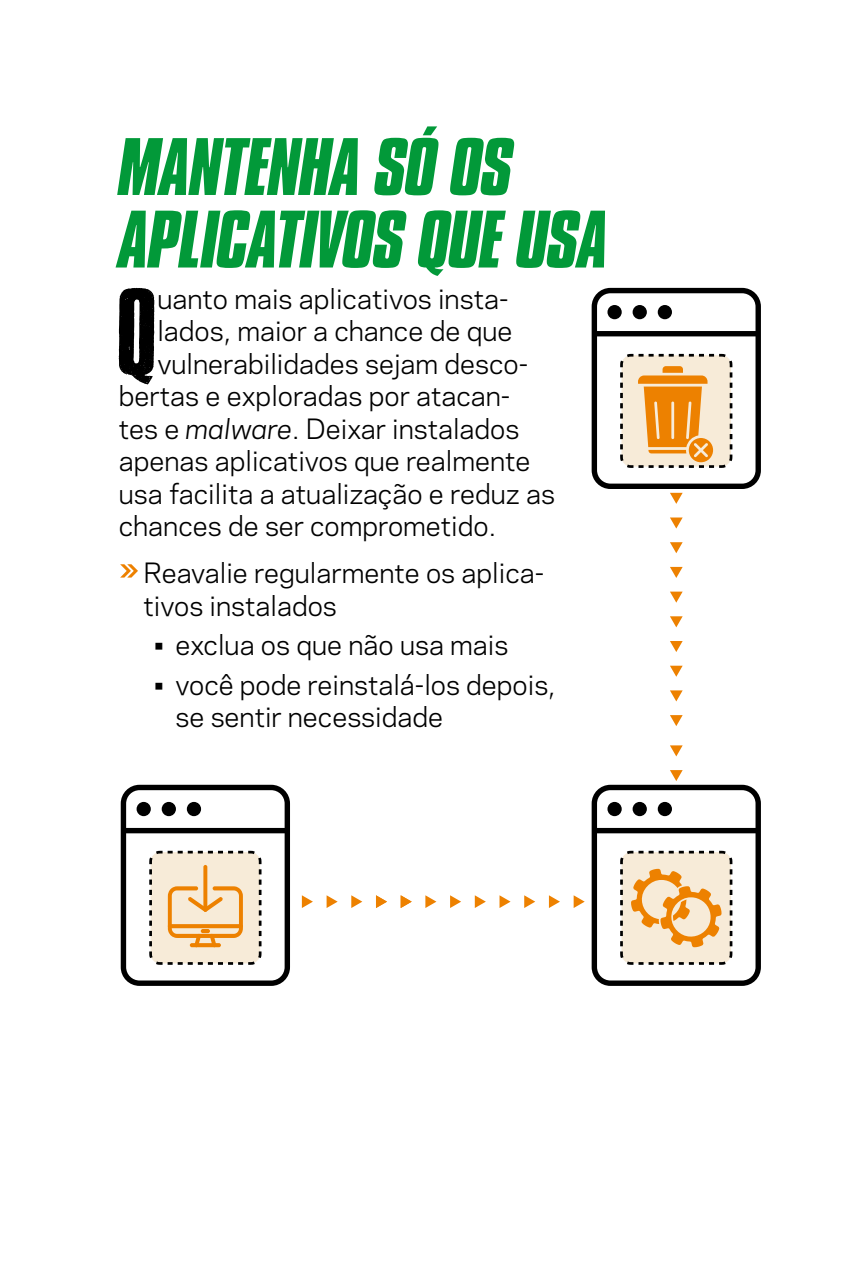
<style>
.page{position:relative;width:851px;height:1276px;background:#fff}
.page>*{position:absolute;margin:0;border:0;box-sizing:border-box;transform-origin:0 0}
.t1{font:103.25px "Cross Town";color:#000}
.t2{font:italic 700 70px/72.5px "Compacta BT";letter-spacing:-.02em;color:#029939}
.t3{font:26.25px/32.5px "Galaxie Polaris";color:#000}
.s1{font-style:italic}
</style>
<div class="page">
<svg style="left:120px;top:564px;width:18px;height:13px"></svg>
<svg style="left:326px;top:895px;width:11px;height:13px"></svg>
<svg style="left:302px;top:895px;width:11px;height:13px"></svg>
<svg style="left:351px;top:895px;width:11px;height:13px"></svg>
<svg style="left:376px;top:895px;width:11px;height:13px"></svg>
<svg style="left:474px;top:895px;width:12px;height:13px"></svg>
<svg style="left:573px;top:895px;width:11px;height:13px"></svg>
<svg style="left:425px;top:895px;width:11px;height:13px"></svg>
<svg style="left:524px;top:895px;width:11px;height:13px"></svg>
<svg style="left:400px;top:895px;width:11px;height:13px"></svg>
<svg style="left:499px;top:895px;width:11px;height:13px"></svg>
<svg style="left:450px;top:895px;width:11px;height:13px"></svg>
<svg style="left:549px;top:895px;width:11px;height:13px"></svg>
<div style="left:591px;top:288px;width:169px;height:201px;border:5px solid #000;border-radius:16px"></div>
<div style="left:593px;top:331px;width:165px;height:5px;background:#000"></div>
<div style="left:607px;top:305px;width:14px;height:14px;background:#000;border-radius:50%"></div>
<div style="left:632px;top:305px;width:14px;height:14px;background:#000;border-radius:50%"></div>
<div style="left:657px;top:305px;width:15px;height:14px;background:#000;border-radius:50%"></div>
<div style="left:121px;top:785px;width:169px;height:201px;border:5px solid #000;border-radius:16px"></div>
<div style="left:123px;top:828px;width:165px;height:5px;background:#000"></div>
<div style="left:136px;top:802px;width:15px;height:14px;background:#000;border-radius:50%"></div>
<div style="left:162px;top:802px;width:14px;height:14px;background:#000;border-radius:50%"></div>
<div style="left:187px;top:802px;width:14px;height:14px;background:#000;border-radius:50%"></div>
<svg style="left:670px;top:493px;width:12px;height:11px"></svg>
<svg style="left:670px;top:591px;width:12px;height:11px"></svg>
<svg style="left:670px;top:690px;width:12px;height:11px"></svg>
<svg style="left:670px;top:542px;width:12px;height:11px"></svg>
<svg style="left:670px;top:641px;width:12px;height:11px"></svg>
<svg style="left:670px;top:517px;width:12px;height:11px"></svg>
<svg style="left:670px;top:616px;width:12px;height:11px"></svg>
<svg style="left:670px;top:715px;width:12px;height:11px"></svg>
<svg style="left:670px;top:567px;width:12px;height:11px"></svg>
<svg style="left:670px;top:666px;width:12px;height:11px"></svg>
<svg style="left:670px;top:745px;width:12px;height:11px"></svg>
<svg style="left:670px;top:770px;width:12px;height:11px"></svg>
<div style="left:591px;top:785px;width:169px;height:201px;border:5px solid #000;border-radius:16px"></div>
<div style="left:593px;top:828px;width:165px;height:5px;background:#000"></div>
<div style="left:607px;top:802px;width:14px;height:14px;background:#000;border-radius:50%"></div>
<div style="left:632px;top:802px;width:14px;height:14px;background:#000;border-radius:50%"></div>
<div style="left:657px;top:802px;width:15px;height:14px;background:#000;border-radius:50%"></div>
<svg style="left:620px;top:353px;width:113px;height:115px;background:#e9c08d"></svg>
<svg style="left:620px;top:850px;width:113px;height:115px;background:#eaceaa"></svg>
<svg style="left:149px;top:850px;width:113px;height:115px;background:#ebd4b4"></svg>
<h2 class="t2" style="left:119px;top:132px;width:492px">MANTENHA SÓ OS<br>APLICATIVOS QUE USA</h2>
<h1 class="t1" style="left:119px;top:286px;width:40px">Q</h1>
<p class="t3" style="left:157px;top:281px;width:352px">uanto mais aplicativos insta-</p>
<p class="t3" style="left:157px;top:314px;width:356px">lados, maior a chance de que</p>
<p class="t3" style="left:157px;top:346px;width:372px">vulnerabilidades sejam desco-</p>
<p class="t3" style="left:119px;top:379px;width:393px">bertas e exploradas por atacan-</p>
<p class="t3" style="left:119px;top:411px;width:402px">tes e <span class="s1">malware</span>. Deixar instalados</p>
<p class="t3" style="left:119px;top:443px;width:413px">apenas aplicativos que realmente</p>
<p class="t3" style="left:119px;top:476px;width:437px">usa facilita a atualização e reduz as</p>
<p class="t3" style="left:119px;top:508px;width:379px">chances de ser comprometido.</p>
<p class="t3" style="left:143px;top:555px;width:402px">Reavalie regularmente os aplica&shy;tivos instalados</p>
<p class="t3" style="left:154px;top:627px;width:355px">• exclua os que não usa mais</p>
<p class="t3" style="left:175px;top:667px;width:381px;text-indent:-21px">• você pode reinstalá-los depois, se sentir necessidade</p>
</div>
